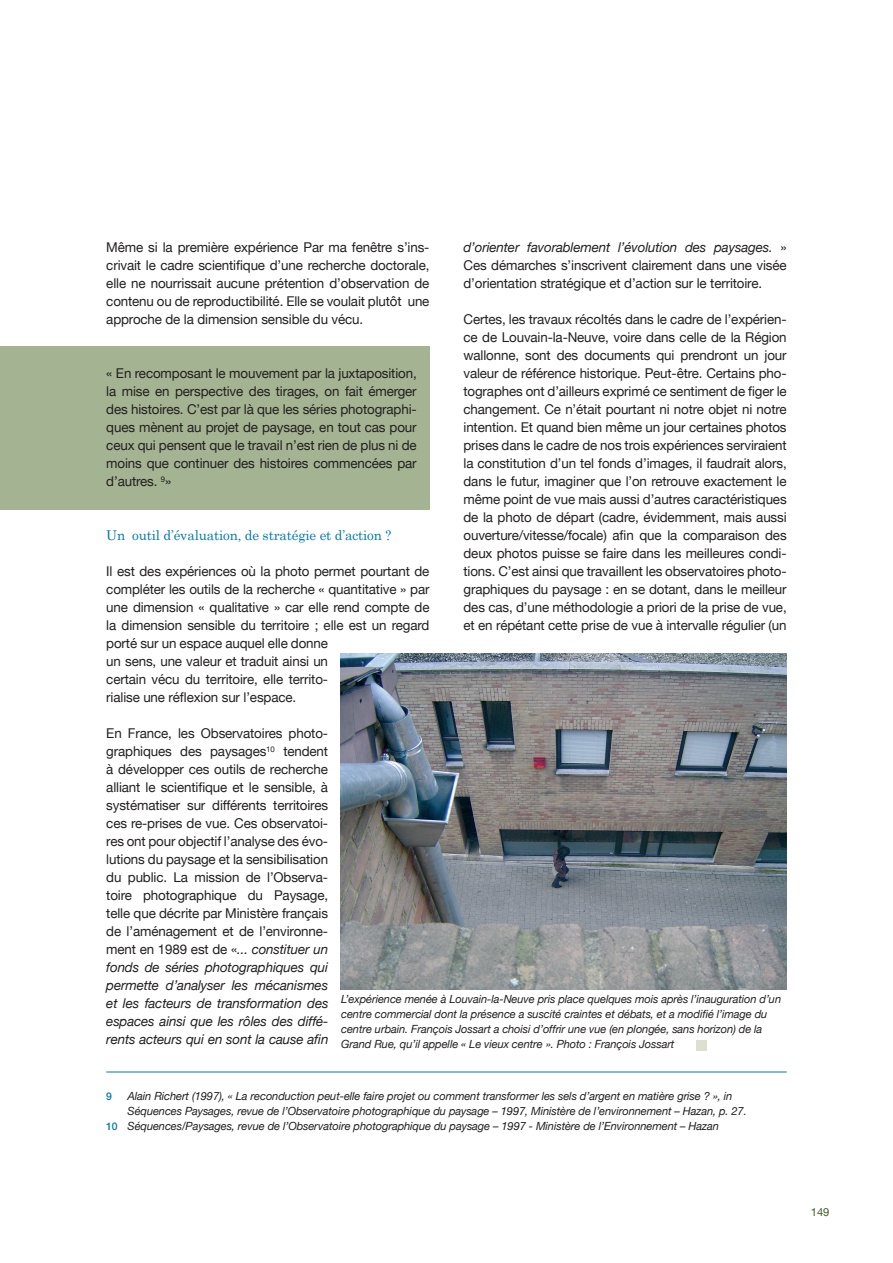
<style>
.page{position:relative;width:893px;height:1263px;background:#fff}
.page>*{position:absolute;margin:0;border:0;box-sizing:border-box;transform-origin:0 0}
.NEW_-_texte{font:13.5px/18px "Helvetica Neue LT";letter-spacing:-.01em;color:#231f20;text-align:justify}
.titre3{font:13.5px "Century Schoolbook";letter-spacing:-.01em;color:#0078ae}
.NEW_-_notes{font:italic 11.25px/15px "Helvetica Neue LT";letter-spacing:-.01em;color:#231f20}
.t1{font:11.25px "Helvetica Neue LT";color:#406124}
.NEW_-_notes-2{font:500 10.5px "Helvetica Neue LT";color:#0078ae}
.s1{font-style:italic}
.s2{font-weight:500;font-style:normal;font-size:10.5px;color:#0078ae}
</style>
<div class="page">
<div style="left:0;top:347px;width:429px;height:163px;background:#a4b391"></div>
<hr style="left:106px;top:1071px;width:681px;height:1px;background:#0078ae">
<img style="left:341px;top:654px;width:446px;height:335px">
<div style="left:696px;top:1040px;width:11px;height:10px;background:#dce0d1"></div>
<p class="NEW_-_texte" style="left:106px;top:238px;width:325px">Même si la première expérience Par ma fenêtre s’ins&shy;crivait le cadre scientifique d’une recherche doctorale, elle ne nourrissait aucune prétention d’observation de contenu ou de reproductibilité. Elle se voulait plutôt une approche de la dimension sensible du vécu.</p>
<p class="NEW_-_texte" style="left:463px;top:238px;width:325px"><span class="s1">d’orienter favorablement l’évolution des paysages.</span> » Ces démarches s’inscrivent clairement dans une visée d’orientation stratégique et d’action sur le territoire.</p>
<p class="NEW_-_texte" style="left:463px;top:310px;width:325px">Certes, les travaux récoltés dans le cadre de l’expérien&shy;ce de Louvain-la-Neuve, voire dans celle de la Région wallonne, sont des documents qui prendront un jour valeur de référence historique. Peut-être. Certains pho&shy;tographes ont d’ailleurs exprimé ce sentiment de figer le changement. Ce n’était pourtant ni notre objet ni notre intention. Et quand bien même un jour certaines photos prises dans le cadre de nos trois expériences serviraient la constitution d’un tel fonds d’images, il faudrait alors, dans le futur, imaginer que l’on retrouve exactement le même point de vue mais aussi d’autres caractéristiques de la photo de départ (cadre, évidemment, mais aussi ouverture/vitesse/focale) afin que la comparaison des deux photos puisse se faire dans les meilleures condi&shy;tions. C’est ainsi que travaillent les observatoires photo&shy;graphiques du paysage : en se dotant, dans le meilleur des cas, d’une méthodologie a priori de la prise de vue, et en répétant cette prise de vue à intervalle régulier (un</p>
<p class="NEW_-_texte" style="left:106px;top:364px;width:312px">« En recomposant le mouvement par la juxtaposition, la mise en perspective des tirages, on fait émerger des histoires. C’est par là que les séries photographi&shy;ques mènent au projet de paysage, en tout cas pour ceux qui pensent que le travail n’est rien de plus ni de moins que continuer des histoires commencées par d’autres. <sup>9</sup>»</p>
<p class="titre3" style="left:106px;top:524px;width:287px">Un outil d’évaluation, de stratégie et d’action ?</p>
<p class="NEW_-_texte" style="left:106px;top:562px;width:325px;text-align:left">Il est des expériences où la photo permet pourtant de compléter les outils de la recherche « quantitative » par une dimension « qualitative » car elle rend compte de la dimension sensible du territoire ; elle est un regard porté sur un espace auquel elle donne<br>un sens, une valeur et traduit ainsi un<br>certain vécu du territoire, elle territo-<br>rialise une réflexion sur l’espace.</p>
<p class="NEW_-_texte" style="left:106px;top:724px;width:224px">En France, les Observatoires photo&shy;graphiques des paysages<sup>10</sup> tendent à développer ces outils de recherche alliant le scientifique et le sensible, à systématiser sur différents territoires ces re-prises de vue. Ces observatoi&shy;res ont pour objectif l’analyse des évo&shy;lutions du paysage et la sensibilisation du public. La mission de l’Observa&shy;toire photographique du Paysage, telle que décrite par Ministère français de l’aménagement et de l’environne&shy;ment en 1989 est de «<span class="s1">... constituer un fonds de séries photographiques qui permette d’analyser les mécanismes et les facteurs de transformation des espaces ainsi que les rôles des diffé&shy;rents acteurs qui en sont la cause afin</span></p>
<p class="NEW_-_notes" style="left:341px;top:991px;width:441px">L’expérience menée à Louvain-la-Neuve pris place quelques mois après l’inauguration d’un centre commercial dont la présence a suscité craintes et débats, et a modifié l’image du centre urbain. François Jossart a choisi d’offrir une vue (en plongée, sans horizon) de la Grand Rue, qu’il appelle « Le vieux centre ». Photo : François Jossart</p>
<p class="NEW_-_notes-2" style="left:106px;top:1089px;width:7px">9</p>
<p class="NEW_-_notes" style="left:128px;top:1088px;width:621px">Alain Richert (1997), « La reconduction peut-elle faire projet ou comment transformer les sels d’argent en matière grise ? », in<br>Séquences Paysages, revue de l’Observatoire photographique du paysage – 1997, Ministère de l’environnement – Hazan, p. 27.</p>
<p class="NEW_-_notes" style="left:106px;top:1118px;width:614px"><span class="s2">10</span> Séquences/Paysages, revue de l’Observatoire photographique du paysage – 1997 - Ministère de l’Environnement – Hazan</p>
<p class="t1" style="left:811px;top:1205px;width:20px">149</p>
</div>
